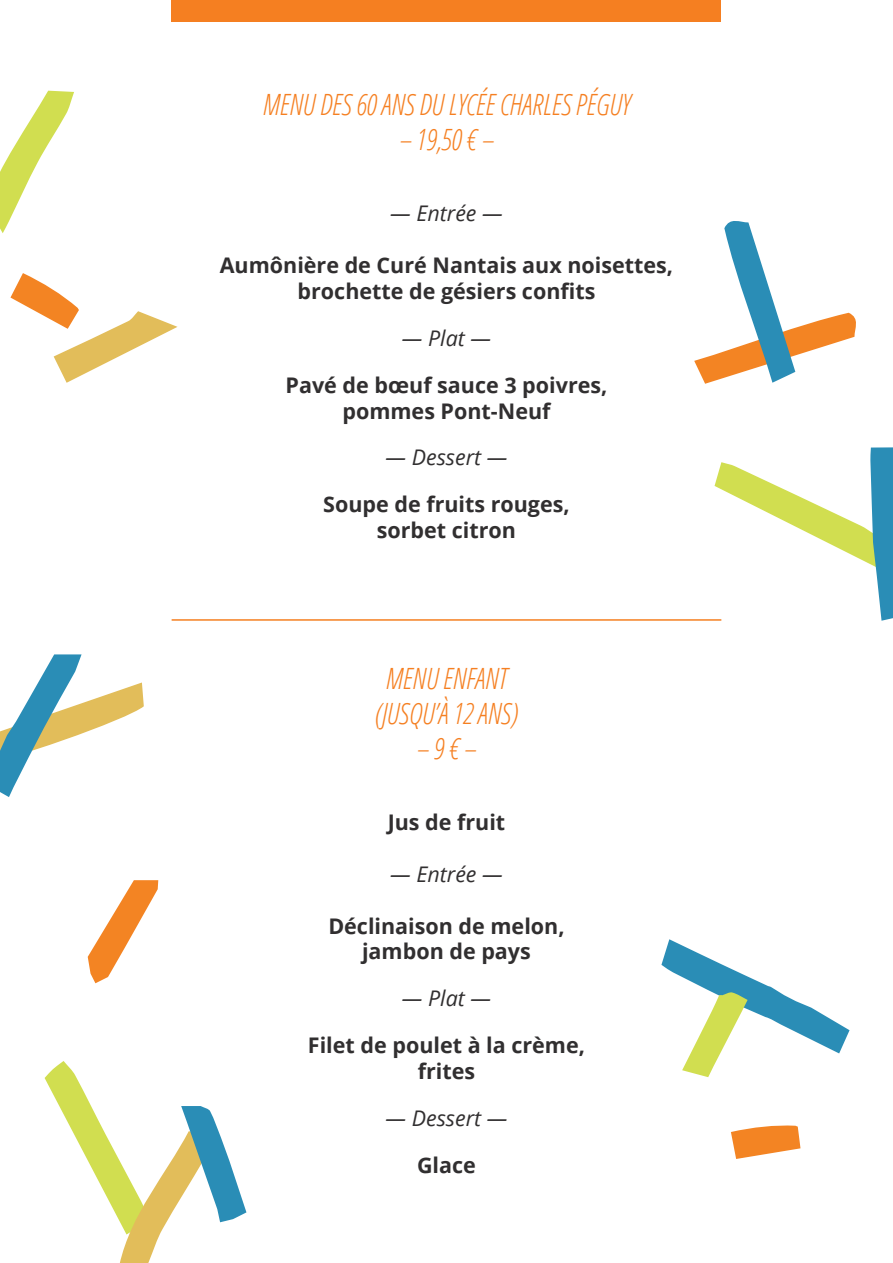
<style>
.page{position:relative;width:893px;height:1263px;background:#fff}
.page>*{position:absolute;margin:0;border:0;box-sizing:border-box;transform-origin:0 0}
.t1{font:italic 300 29.4px "Open Sans Condensed";color:#f57f21;scale:.95 1}
.t2{font:700 21.45px "Open Sans";color:#312f30}
.t3{font:italic 21.45px "Open Sans";color:#312f30}
</style>
<div class="page">
<div style="left:172px;top:0;width:549px;height:21px;background:#f57f21"></div>
<hr style="left:172px;top:619px;width:549px;height:2px;background:#f57f21">
<svg style="left:715px;top:447px;width:178px;height:174px"></svg>
<svg style="left:0;top:91px;width:74px;height:142px"></svg>
<svg style="left:10px;top:273px;width:167px;height:110px"></svg>
<svg style="left:731px;top:1125px;width:69px;height:34px"></svg>
<svg style="left:88px;top:880px;width:70px;height:103px"></svg>
<svg style="left:661px;top:939px;width:188px;height:138px"></svg>
<svg style="left:45px;top:1061px;width:201px;height:202px"></svg>
<svg style="left:0;top:654px;width:144px;height:143px"></svg>
<svg style="left:694px;top:221px;width:162px;height:163px"></svg>
<p class="t1" style="left:263px;top:85px;width:388px">MENU DES 60 ANS DU LYCÉE CHARLES PÉGUY</p>
<p class="t1" style="left:399px;top:120px;width:101px">– 19,50 € –</p>
<p class="t3" style="left:390px;top:199px;width:114px">— Entrée —</p>
<p class="t2" style="left:220px;top:250px;width:455px">Aumônière de Curé Nantais aux noisettes,</p>
<p class="t2" style="left:298px;top:276px;width:299px">brochette de gésiers confits</p>
<p class="t3" style="left:402px;top:323px;width:91px">— Plat —</p>
<p class="t2" style="left:286px;top:370px;width:323px">Pavé de bœuf sauce 3 poivres,</p>
<p class="t2" style="left:342px;top:396px;width:210px">pommes Pont-Neuf</p>
<p class="t3" style="left:385px;top:443px;width:123px">— Dessert —</p>
<p class="t2" style="left:323px;top:489px;width:248px">Soupe de fruits rouges,</p>
<p class="t2" style="left:377px;top:515px;width:141px">sorbet citron</p>
<p class="t1" style="left:386px;top:658px;width:129px">MENU ENFANT</p>
<p class="t1" style="left:375px;top:694px;width:152px">(JUSQU’À 12 ANS)</p>
<p class="t1" style="left:417px;top:729px;width:64px">– 9 € –</p>
<p class="t2" style="left:388px;top:807px;width:119px">Jus de fruit</p>
<p class="t3" style="left:390px;top:859px;width:114px">— Entrée —</p>
<p class="t2" style="left:328px;top:911px;width:238px">Déclinaison de melon,</p>
<p class="t2" style="left:362px;top:936px;width:170px">jambon de pays</p>
<p class="t3" style="left:402px;top:984px;width:91px">— Plat —</p>
<p class="t2" style="left:308px;top:1030px;width:279px">Filet de poulet à la crème,</p>
<p class="t2" style="left:418px;top:1056px;width:59px">frites</p>
<p class="t3" style="left:385px;top:1103px;width:123px">— Dessert —</p>
<p class="t2" style="left:417px;top:1150px;width:60px">Glace</p>
</div>
